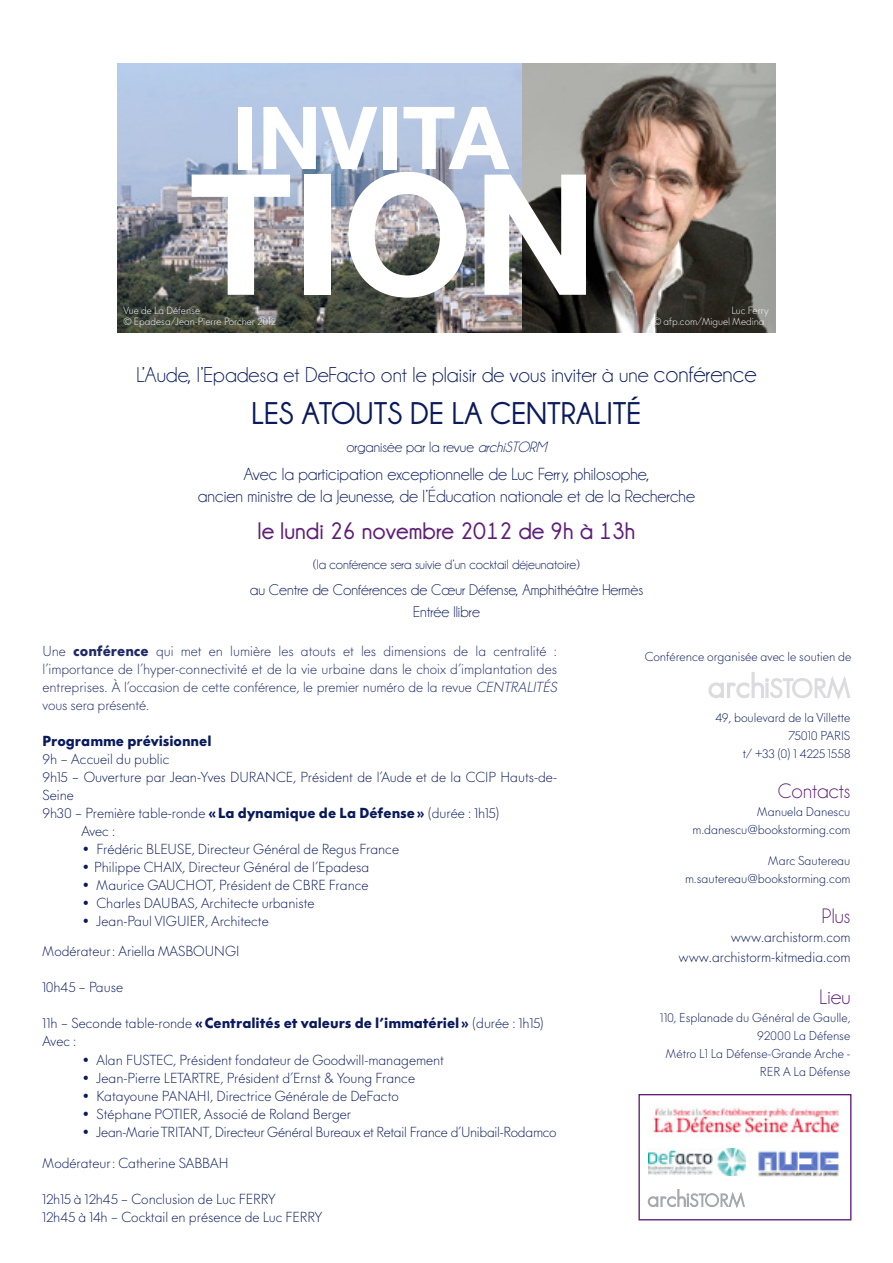
<style>
.page{position:relative;width:893px;height:1263px;background:#fff}
.page>*{position:absolute;margin:0;border:0;box-sizing:border-box;transform-origin:0 0}
.t1{font:700 168.3px "Helvetica Neue";color:#fff}
.t2{font:700 87px "Helvetica Neue";color:#fff}
.t3{font:700 31.5px "Champagne&Limousines";color:#0a1a5d}
.t4{font:700 24px "Champagne&Limousines";color:#601e79}
.t5{font:21.6px "Champagne&Limousines";color:#0a1a5d}
.t6{font:21px "Champagne&Limousines";color:#601e79}
.t7{font:17.7px/21.1px "Champagne&Limousines";color:#0a1a5d;text-align:center}
.t8{font:15.6px/21.6px "Champagne&Limousines";color:#0a1a5d;text-align:center}
.t9{font:15px "Champagne&Limousines";color:#0a1a5d}
.t10{font:300 13.5px/18px "V Futura";color:#0a1a5d}
.t11{font:300 13.5px/18px "V Futura";letter-spacing:-.01em;color:#1f2a67;text-align:justify}
.t12{font:300 13.5px "V Futura";letter-spacing:-.02em;color:#0a1a5d}
.t13{font:13.5px "Champagne&Limousines";color:#0a1a5d}
.t14{font:700 13.5px "V Futura";color:#0a1a5d}
.t15{font:italic 300 13.5px "V Futura";color:#1f2a67}
.t16{font:300 12px/18px "V Futura";color:#0a1a5d;text-align:right}
.t17{font:300 9.75px/11.1px "V Futura";color:#fff}
.s1{font-size:24px}
.s2{font-style:italic}
.s3{font-weight:700}
</style>
<div class="page">
<svg style="left:708px;top:672px;width:142px;height:28px"></svg>
<div style="left:638px;top:1094px;width:213px;height:126px;background:#fff;border:1px solid #601e79"></div>
<img style="left:118px;top:64px;width:657px;height:268px">
<img style="left:651px;top:1105px;width:188px;height:29px">
<img style="left:758px;top:1151px;width:81px;height:26px">
<img style="left:648px;top:1148px;width:97px;height:28px">
<svg style="left:648px;top:1189px;width:97px;height:19px"></svg>
<h2 class="t2" style="left:232px;top:84px;width:278px">INVITA</h2>
<h1 class="t1" style="left:189px;top:131px;width:410px">TION</h1>
<p class="t17" style="left:123px;top:305px;width:154px">Vue de La Défense<br>© Epadesa/Jean-Pierre Porcher 2012</p>
<p class="t17" style="left:653px;top:305px;width:117px;text-indent:78px">Luc Ferry © afp.com/Miguel Medina</p>
<h3 class="t5" style="left:136px;top:363px;width:622px">L’Aude, l’Epadesa et DeFacto ont le plaisir de vous inviter à une <span class="s1">conférence</span></h3>
<h3 class="t3" style="left:251px;top:395px;width:392px">LES ATOUTS DE LA CENTRALITÉ</h3>
<p class="t9" style="left:346px;top:438px;width:206px">organisée par la revue <span class="s2">archiSTORM</span></p>
<h3 class="t7" style="left:198px;top:464px;width:499px">Avec la participation exceptionnelle de Luc Ferry, philosophe,<br>ancien ministre de la Jeunesse, de l’Éducation nationale et de la Recherche</h3>
<h3 class="t4" style="left:257px;top:517px;width:379px">LE LUNDI 26 NOVEMBRE 2012 DE 9H À 13H</h3>
<p class="t13" style="left:313px;top:557px;width:268px">(la conférence sera suivie d’un cocktail déjeunatoire)</p>
<p class="t8" style="left:250px;top:579px;width:395px">au Centre de Conférences de Cœur Défense, Amphithéâtre Hermès<br>Entrée llibre</p>
<p class="t11" style="left:43px;top:642px;width:516px">Une <span class="s3">conférence</span> qui met en lumière les atouts et les dimensions de la centralité : l’importance de l’hyper-connectivité et de la vie urbaine dans le choix d’implantation des entreprises. à l’occasion de cette conférence, le premier numéro de la revue <span class="s2">CENTRALI</span></p>
<p class="t16" style="left:645px;top:648px;width:208px">Conférence organisée avec le soutien de</p>
<p class="t15" style="left:536px;top:678px;width:26px">TÉS</p>
<p class="t11" style="left:43px;top:696px;width:108px">vous sera présenté.</p>
<p class="t14" style="left:43px;top:731px;width:170px">Programme prévisionnel</p>
<p class="t10" style="left:43px;top:750px;width:128px">9h – Accueil du public</p>
<p class="t10" style="left:43px;top:768px;width:516px">9h15 – Ouverture par Jean-Yves DURAN CE, Président de l’Aude et de la CCIP Hauts-de-</p>
<p class="t10" style="left:43px;top:786px;width:33px">Seine</p>
<p class="t10" style="left:43px;top:804px;width:458px">9h30 – Première table-ronde <span class="s3">«La dynamique de La Défense»</span> (durée : 1h15)</p>
<p class="t10" style="left:81px;top:822px;width:35px">Avec :</p>
<p class="t10" style="left:81px;top:840px;width:320px">• Frédéric BLEUSE, Directeur Général de Regus France</p>
<p class="t10" style="left:81px;top:858px;width:290px">• Philippe CHAIX, Directeur Général de l’Epadesa</p>
<p class="t10" style="left:81px;top:876px;width:289px">• Maurice GAUCHOT, Président de CBRE France</p>
<p class="t10" style="left:81px;top:894px;width:235px">• Charles DAUBAS, Architecte urbaniste</p>
<p class="t10" style="left:81px;top:912px;width:189px">• Jean-Paul VIGUIER, Architecte</p>
<p class="t10" style="left:43px;top:942px;width:199px">Modérateur: Ariella MASBOUNGI</p>
<p class="t10" style="left:43px;top:978px;width:82px">10h45 – Pause</p>
<p class="t10" style="left:43px;top:1014px;width:503px">11h – Seconde table-ronde <span class="s3">«Centralités et valeurs de l’immatériel»</span> (durée : 1h15)<br>Avec :</p>
<p class="t10" style="left:81px;top:1051px;width:365px">• Alan FUSTEC, Président fondateur de Goodwill-management</p>
<p class="t10" style="left:81px;top:1069px;width:336px">• Jean-Pierre LETARTRE, Président d’Ernst &amp; Young France</p>
<p class="t10" style="left:81px;top:1087px;width:319px">• Katayoune Panahi, Directrice Générale de DeFacto</p>
<p class="t10" style="left:81px;top:1105px;width:272px">• Stéphane POTIER, Associé de Roland Berger</p>
<p class="t12" style="left:81px;top:1124px;width:477px">• Jean-Marie Tritant, Directeur Général Bureaux et Retail France d’Unibail-Rodamco</p>
<p class="t10" style="left:43px;top:1154px;width:187px">Modérateur: Catherine SABBAH</p>
<p class="t10" style="left:43px;top:1190px;width:281px">12h15 à 12h45 – Conclusion de Luc FERRY<br>12h45 à 14h – Cocktail en présence de Luc FERRY</p>
<p class="t16" style="left:715px;top:709px;width:136px">49, boulevard de la Villette<br>75010 PARIS<br>t/ +33 (0) 1 4225 1558</p>
<h3 class="t6" style="left:778px;top:779px;width:74px">Contacts</h3>
<p class="t16" style="left:692px;top:803px;width:160px">Manuela Danescu m.danescu@bookstorming.com</p>
<p class="t16" style="left:685px;top:852px;width:167px">Marc Sautereau m.sautereau@bookstorming.com</p>
<h3 class="t6" style="left:822px;top:904px;width:30px">Plus</h3>
<p class="t10" style="left:679px;top:928px;width:173px;line-height:19.5px;text-align:right">www.archistorm.com www.archistorm-kitmedia.com</p>
<h3 class="t6" style="left:819px;top:985px;width:32px">Lieu</h3>
<p class="t16" style="left:660px;top:1009px;width:192px">110, Esplanade du Général de Gaulle,<br>92000 La Défense<br>Métro L1 La Défense-Grande Arche -<br>RER A La Défense</p>
</div>
